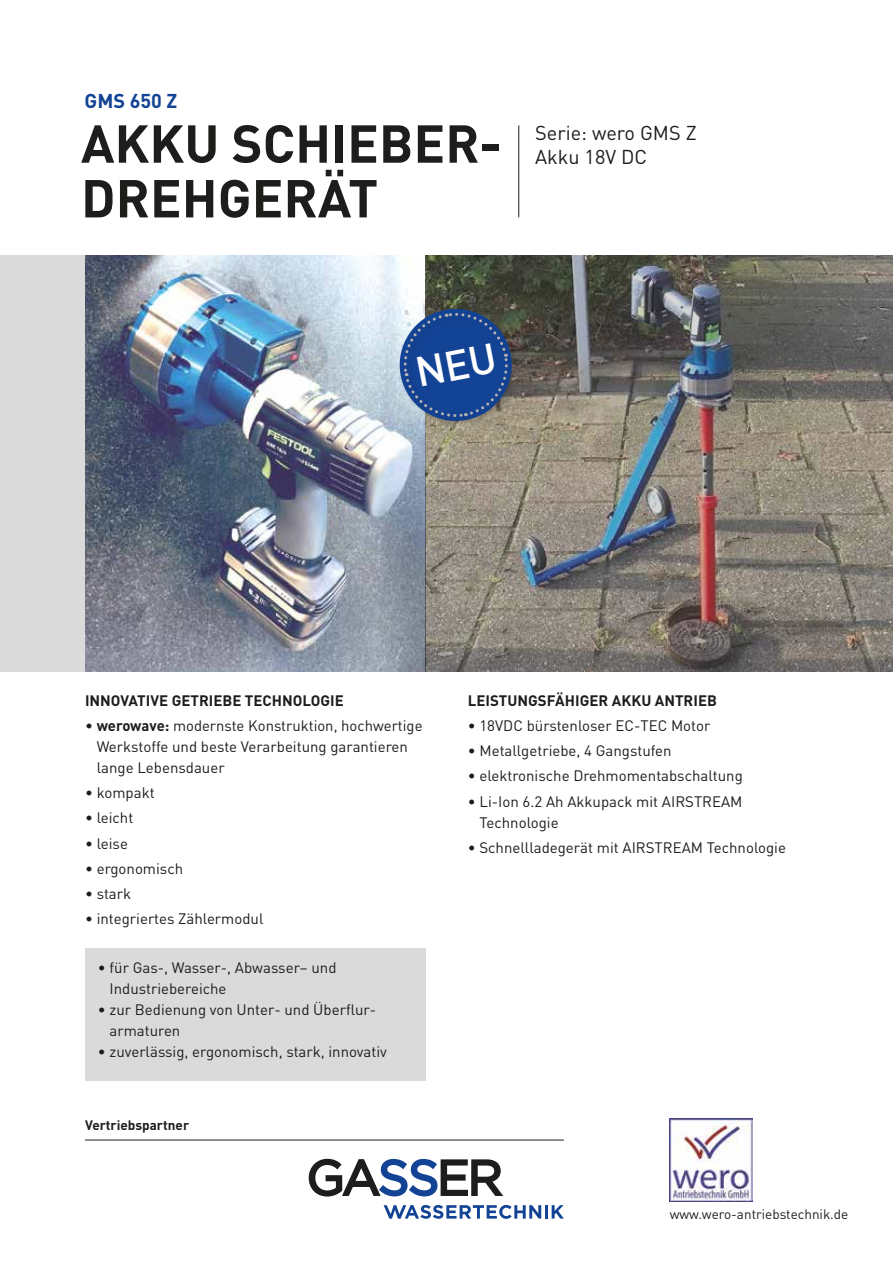
<style>
.page{position:relative;width:893px;height:1263px;background:#fff}
.page>*{position:absolute;margin:0;border:0;box-sizing:border-box;transform-origin:0 0}
.t1{font:700 52.5px/54.8px "DIN";color:#1d1d1b}
.t2{font:19.8px/23.9px "DIN";color:#1d1d1b}
.t3{font:700 19.8px "DIN";color:#134395}
.t4{font:15px/21px "DIN";color:#1d1d1b}
.t5{font:700 15px "DIN";color:#1d1d1b}
.t6{font:13.5px "DIN";color:#1d1d1b}
.t7{font:700 13.5px "DIN";color:#1d1d1b}
.s1{font-weight:700}
</style>
<div class="page">
<div style="left:0;top:255px;width:893px;height:417px;background:#dadada"></div>
<div style="left:85px;top:948px;width:340px;height:133px;background:#dadada"></div>
<svg style="left:384px;top:1205px;width:180px;height:14px"></svg>
<svg style="left:309px;top:1159px;width:194px;height:37px"></svg>
<img style="left:85px;top:255px;width:808px;height:417px">
<div style="left:398px;top:307px;width:121px;height:121px;background:#1d1d1b;opacity:.22"></div>
<hr style="left:518px;top:125px;width:1px;height:92px;background:#1d1d1b">
<hr style="left:85px;top:1140px;width:479px;height:1px;background:#1d1d1b">
<img style="left:670px;top:1118px;width:83px;height:83px">
<svg style="left:395px;top:304px;width:122px;height:122px;background:#426194"></svg>
<h2 class="t3" style="left:85px;top:88px;width:94px">GMS 650 Z</h2>
<h1 class="t1" style="left:81px;top:114px;width:422px">AKKU SCHIEBER-<br>DREHGERÄT</h1>
<h2 class="t2" style="left:535px;top:121px;width:163px">Serie: wero GMS Z<br>Akku 18V DC</h2>
<p class="t5" style="left:85px;top:690px;width:260px">INNOVATIVE GETRIEBE TECHNOLOGIE</p>
<p class="t4" style="left:97px;top:715px;width:327px;text-indent:-12px">• <span class="s1">werowave:</span> modernste Konstruktion, hochwertige<br>Werkstoffe und beste Verarbeitung garantieren lange Lebensdauer</p>
<p class="t4" style="left:85px;top:782px;width:71px">• kompakt</p>
<p class="t4" style="left:85px;top:807px;width:50px">• leicht</p>
<p class="t4" style="left:85px;top:832px;width:44px">• leise</p>
<p class="t4" style="left:85px;top:858px;width:100px">• ergonomisch</p>
<p class="t4" style="left:85px;top:883px;width:48px">• stark</p>
<p class="t4" style="left:85px;top:908px;width:180px">• integriertes Zählermodul</p>
<p class="t4" style="left:110px;top:957px;width:229px;text-indent:-12px">• für Gas-, Wasser-, Abwasser– und<br>Industriebereiche</p>
<p class="t4" style="left:110px;top:999px;width:268px;text-indent:-12px">• zur Bedienung von Unter- und Überflur&shy;armaturen</p>
<p class="t4" style="left:98px;top:1041px;width:291px">• zuverlässig, ergonomisch, stark, innovativ</p>
<p class="t7" style="left:85px;top:1116px;width:106px">Vertriebspartner</p>
<p class="t5" style="left:468px;top:690px;width:251px">LEISTUNGSFÄHIGER AKKU ANTRIEB</p>
<p class="t4" style="left:468px;top:715px;width:244px">• 18VDC bürstenloser EC-TEC Motor</p>
<p class="t4" style="left:468px;top:740px;width:205px">• Metallgetriebe, 4 Gangstufen</p>
<p class="t4" style="left:468px;top:765px;width:277px">• elektronische Drehmomentabschaltung</p>
<p class="t4" style="left:479px;top:790px;width:264px;text-indent:-12px">• Li-Ion 6.2 Ah Akkupack mit AIRSTREAM<br>Technologie</p>
<p class="t4" style="left:468px;top:837px;width:320px">• Schnellladegerät mit AIRSTREAM Technologie</p>
<p class="t6" style="left:670px;top:1205px;width:180px">www.wero-antriebstechnik.de</p>
</div>
